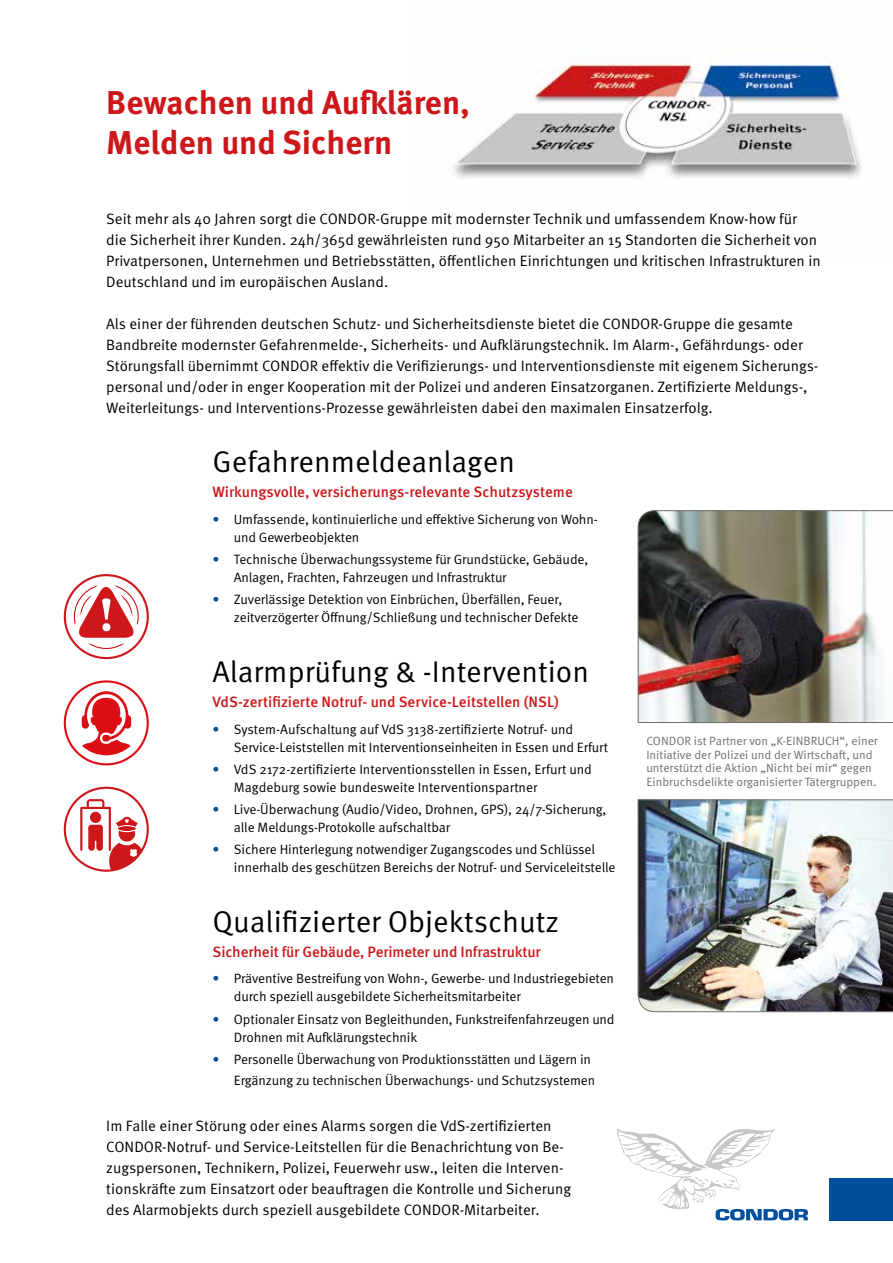
<style>
.page{position:relative;width:893px;height:1263px;background:#fff}
.page>*{position:absolute;margin:0;border:0;box-sizing:border-box;transform-origin:0 0}
.t1{font:700 33px/39.6px "Meta OT";color:#cd171a}
.t2{font:30px "Meta OT Norm";color:#000}
.t3{font:15px/21px "Meta OT Norm";color:#000}
.t4{font:500 15px "Meta OT";letter-spacing:-.01em;color:#cd171a}
.t5{font:13.5px/18px "Meta OT Norm";letter-spacing:-.01em;color:#000}
.t6{font:12px/13.5px "Meta OT Norm";color:#706f6f}
.s1{color:#004f9f}
</style>
<div class="page">
<img style="left:637px;top:799px;width:256px;height:213px">
<img style="left:637px;top:510px;width:256px;height:213px">
<img style="left:453px;top:52px;width:409px;height:126px">
<div style="left:829px;top:1178px;width:64px;height:42px;background:#004f9f"></div>
<svg style="left:617px;top:1129px;width:191px;height:91px"></svg>
<svg style="left:64px;top:680px;width:85px;height:85px"></svg>
<svg style="left:64px;top:574px;width:85px;height:85px"></svg>
<svg style="left:64px;top:787px;width:85px;height:85px"></svg>
<h1 class="t1" style="left:106px;top:83px;width:365px">Bewachen und Aufklären,<br>Melden und Sichern</h1>
<p class="t3" style="left:106px;top:208px;width:716px">Seit mehr als 40 Jahren sorgt die CONDOR-Gruppe mit modernster Technik und umfassendem Know-how für die Sicherheit ihrer Kunden. 24h/365d gewährleisten rund 950 Mitarbeiter an 15 Standorten die Sicherheit von Privatpersonen, Unternehmen und Betriebsstätten, öffentlichen Einrichtungen und kritischen Infrastrukturen in Deutschland und im europäischen Ausland.</p>
<p class="t3" style="left:106px;top:313px;width:714px">Als einer der führenden deutschen Schutz- und Sicherheitsdienste bietet die CONDOR-Gruppe die gesamte Bandbreite modernster Gefahrenmelde-, Sicherheits- und Aufklärungstechnik. Im Alarm-, Gefährdungs- oder Störungsfall übernimmt CONDOR effektiv die Verifizierungs- und Interventionsdienste mit eigenem Sicherungs&shy;personal und/oder in enger Kooperation mit der Polizei und anderen Einsatzorganen. Zertifizierte Meldungs-, Weiterleitungs- und Interventions-Prozesse gewährleisten dabei den maximalen Einsatzerfolg.</p>
<h2 class="t2" style="left:213px;top:444px;width:304px">Gefahrenmeldeanlagen</h2>
<p class="t4" style="left:213px;top:483px;width:362px">Wirkungsvolle, versicherungs-relevante Schutzsysteme</p>
<p class="t5" style="left:234px;top:510px;width:365px;text-indent:-21px"><span class="s1">•</span> Umfassende, kontinuierliche und effektive Sicherung von Wohn&shy;und Gewerbeobjekten</p>
<p class="t5" style="left:234px;top:551px;width:356px;text-indent:-21px"><span class="s1">•</span> Technische Überwachungssysteme für Grundstücke, Gebäude,<br>Anlagen, Frachten, Fahrzeugen und Infrastruktur</p>
<p class="t5" style="left:234px;top:591px;width:346px;text-indent:-21px"><span class="s1">•</span> Zuverlässige Detektion von Einbrüchen, Überfällen, Feuer, zeitverzögerter Öffnung/Schließung und technischer Defekte</p>
<h2 class="t2" style="left:213px;top:653px;width:378px">Alarmprüfung &amp; -Intervention</h2>
<p class="t4" style="left:213px;top:692px;width:348px">VdS-zertifizierte Notruf- und Service-Leitstellen (NSL)</p>
<p class="t5" style="left:234px;top:720px;width:376px;text-indent:-21px"><span class="s1">•</span> System-Aufschaltung auf VdS 3138-zertifizierte Notruf- und<br>Service-Leiststellen mit Interventionseinheiten in Essen und Erfurt</p>
<p class="t5" style="left:234px;top:760px;width:360px;text-indent:-21px"><span class="s1">•</span> VdS 2172-zertifizierte Interventionsstellen in Essen, Erfurt und<br>Magdeburg sowie bundesweite Interventionspartner</p>
<p class="t5" style="left:234px;top:800px;width:374px;text-indent:-21px"><span class="s1">•</span> Live-Überwachung (Audio/Video, Drohnen, GPS), 24/7-Sicherung, alle Meldungs-Protokolle aufschaltbar</p>
<p class="t5" style="left:234px;top:841px;width:383px;text-indent:-21px"><span class="s1">•</span> Sichere Hinterlegung notwendiger Zugangscodes und Schlüssel innerhalb des geschützen Bereichs der Notruf- und Serviceleitstelle</p>
<h2 class="t2" style="left:213px;top:903px;width:348px">Qualifizierter Objektschutz</h2>
<p class="t4" style="left:213px;top:942px;width:330px">Sicherheit für Gebäude, Perimeter und Infrastruktur</p>
<p class="t5" style="left:234px;top:970px;width:382px;text-indent:-21px"><span class="s1">•</span> Präventive Bestreifung von Wohn-, Gewerbe- und Industriegebieten durch speziell ausgebildete Sicherheitsmitarbeiter</p>
<p class="t5" style="left:234px;top:1010px;width:382px;text-indent:-21px"><span class="s1">•</span> Optionaler Einsatz von Begleithunden, Funkstreifenfahrzeugen und<br>Drohnen mit Aufklärungstechnik</p>
<p class="t5" style="left:234px;top:1049px;width:363px;line-height:21px;text-indent:-21px"><span class="s1">•</span> Personelle Überwachung von Produktionsstätten und Lägern in<br>Ergänzung zu technischen Überwachungs- und Schutzsystemen</p>
<p class="t3" style="left:106px;top:1116px;width:466px">Im Falle einer Störung oder eines Alarms sorgen die VdS-zertifizierten CONDOR-Notruf- und Service-Leitstellen für die Benachrichtung von Be&shy;zugspersonen, Technikern, Polizei, Feuerwehr usw., leiten die Interven&shy;tionskräfte zum Einsatzort oder beauftragen die Kontrolle und Sicherung des Alarmobjekts durch speziell ausgebildete CONDOR-Mitarbeiter.</p>
<p class="t6" style="left:646px;top:735px;width:233px">CONDOR ist Partner von „K-EINBRUCH“, einer Initiative der Polizei und der Wirtschaft, und unterstützt die Aktion „Nicht bei mir“ gegen Einbruchsdelikte organisierter Tätergruppen.</p>
</div>
